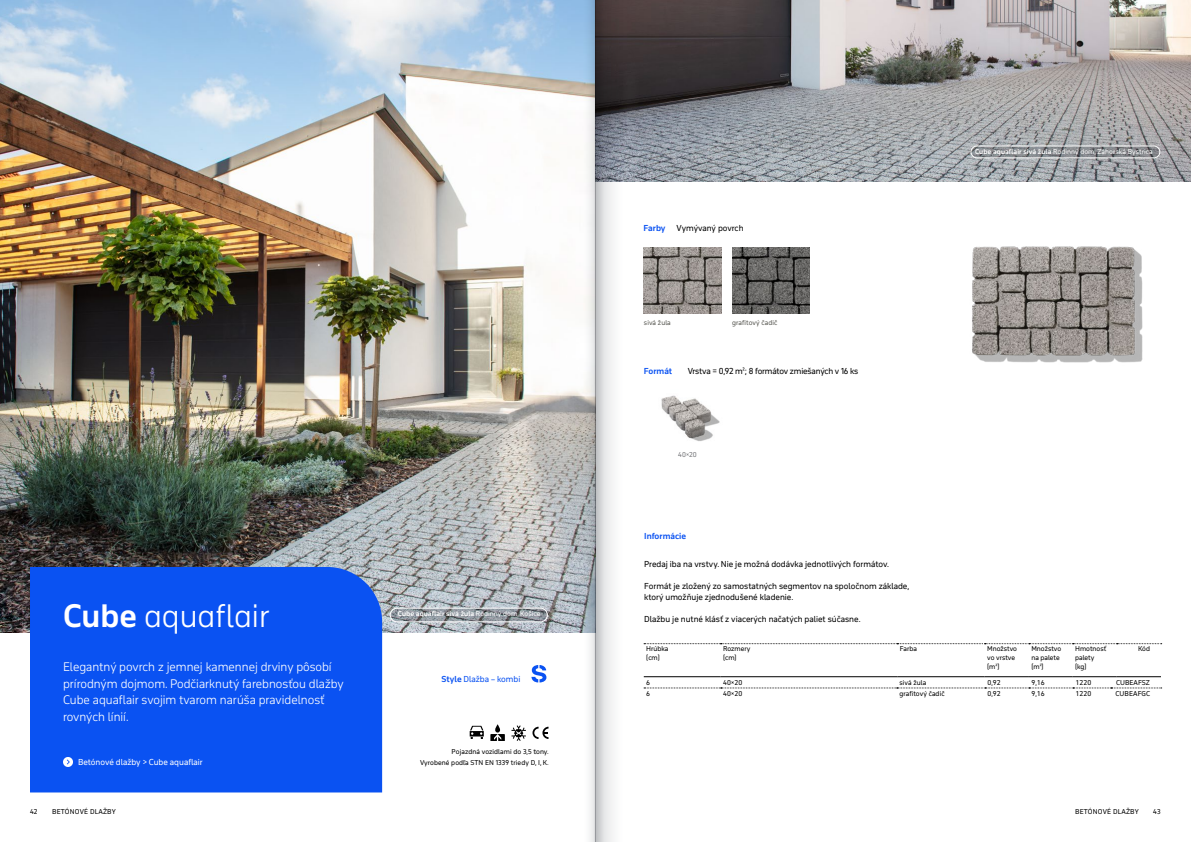
<style>
.page{position:relative;width:1191px;height:842px;background:#fff}
.page>*{position:absolute;margin:0;border:0;box-sizing:border-box;transform-origin:0 0}
.t1{font:300 30px "November Std";color:#fff}
.t2{font:300 11.5px/16.5px "November Std";color:#fff}
.t3{font:8px/11px "November Std";color:#000}
.t4{font:8px "November Std";letter-spacing:-.025em;color:#000}
.t5{font:8px "November Std";color:#fff}
.t6{font:8px "November Std Bld";letter-spacing:-.005em;color:#0a52f2}
.t7{font:8px "November Std";color:#0a52f2}
.t8{font:6.5px/9px "November Std";letter-spacing:.01em;color:#000}
.t9{font:6.5px "November Std";letter-spacing:.01em;color:#fff}
.t10{font:6.5px "November Std Bld";letter-spacing:.01em;color:#fff}
.t11{font:6.5px "November Std";letter-spacing:.01em;color:#585852}
.t12{font:6.5px "November Std";color:#77787b}
.s1{font-family:"November Std Bld";font-weight:400}
.s2{font-family:"November Std"}
.s3{font-family:"November Std Bld"}
</style>
<div class="page">
<img style="left:0;top:0;width:535px;height:633px">
<img style="left:655px;top:0;width:536px;height:182px">
<img style="left:661px;top:395px;width:59px;height:46px">
<img style="left:655px;top:248px;width:66px;height:66px">
<img style="left:732px;top:248px;width:77px;height:66px">
<svg style="left:470px;top:726px;width:14px;height:13px"></svg>
<svg style="left:490px;top:734px;width:15px;height:7px"></svg>
<svg style="left:495px;top:724px;width:5px;height:8px"></svg>
<svg style="left:511px;top:725px;width:15px;height:16px"></svg>
<svg style="left:532px;top:728px;width:3px;height:10px"></svg>
<div style="left:30px;top:567px;width:352px;height:225px;background:#0a52f2"></div>
<svg style="left:63px;top:757px;width:10px;height:10px"></svg>
<svg style="left:390px;top:608px;width:157px;height:14px"></svg>
<div style="left:390px;top:608px;width:157px;height:14px;border:1px solid #fff;border-radius:7px"></div>
<svg style="left:531px;top:665px;width:4px;height:17px"></svg>
<img style="left:972px;top:246px;width:171px;height:117px">
<svg style="left:971px;top:146px;width:188px;height:12px"></svg>
<div style="left:971px;top:146px;width:189px;height:12px;border:1px solid #fff;border-radius:6px"></div>
<svg style="left:655px;top:643px;width:506px;height:1px"></svg>
<hr style="left:644px;top:676px;width:76px;height:1px;background:#000">
<hr style="left:720px;top:676px;width:177px;height:1px;background:#000">
<hr style="left:897px;top:676px;width:87px;height:1px;background:#000">
<hr style="left:984px;top:676px;width:45px;height:1px;background:#000">
<hr style="left:1029px;top:676px;width:43px;height:1px;background:#000">
<hr style="left:1072px;top:676px;width:44px;height:1px;background:#000">
<hr style="left:1116px;top:676px;width:45px;height:1px;background:#000">
<svg style="left:655px;top:688px;width:506px;height:1px"></svg>
<img style="left:535px;top:0;width:120px;height:842px">
<h1 class="t1" style="left:63px;top:597px;width:208px"><span class="s1">Cube</span> aquaflair</h1>
<p class="t10" style="left:398px;top:610px;width:144px">Cube aquaflair sivá žula <span class="s2">Rodinný dom, Košice</span></p>
<h2 class="t2" style="left:63px;top:659px;width:282px">Elegantný povrch z jemnej kamennej drviny pôsobí prírodným dojmom. Podčiarknutý farebnosťou dlažby Cube aquaflair svojim tvarom narúša pravidelnosť rovných línií.</h2>
<p class="t5" style="left:78px;top:757px;width:126px">Betónové dlažby &gt; Cube aquaflair</p>
<p class="t7" style="left:441px;top:674px;width:80px"><span class="s3">Style</span> Dlažba – kombi</p>
<p class="t8" style="left:420px;top:746px;width:130px;line-height:11px;text-align:right">Pojazdná vozidlami do 3,5 tony.<br>Vyrobené podľa STN EN 1339 triedy D, I, K.</p>
<p class="t6" style="left:643px;top:223px;width:24px">Farby</p>
<p class="t3" style="left:676px;top:223px;width:68px">Vymývaný povrch</p>
<p class="t11" style="left:644px;top:318px;width:28px">sivá žula</p>
<p class="t11" style="left:732px;top:318px;width:47px">grafitový čadič</p>
<p class="t6" style="left:644px;top:366px;width:30px">Formát</p>
<p class="t4" style="left:688px;top:366px;width:172px">Vrstva = 0,92 m2; 8 formátov zmiešaných v 16 ks</p>
<p class="t12" style="left:678px;top:450px;width:20px">40×20</p>
<p class="t6" style="left:644px;top:531px;width:43px">Informácie</p>
<p class="t3" style="left:644px;top:558px;width:246px">Predaj iba na vrstvy. Nie je možná dodávka jednotlivých formátov.</p>
<p class="t3" style="left:644px;top:580px;width:267px">Formát je zložený zo samostatných segmentov na spoločnom základe, ktorý umožňuje zjednodušené kladenie.</p>
<p class="t3" style="left:644px;top:613px;width:218px">Dlažbu je nutné klásť z viacerých načatých paliet súčasne.</p>
<p class="t9" style="left:975px;top:148px;width:179px"><span class="s3">Cube aquaflair sivá žula</span> Rodinný dom, Záhorská Bystrica</p>
<p class="t8" style="left:646px;top:644px;width:24px">Hrúbka (cm)</p>
<p class="t8" style="left:723px;top:644px;width:29px">Rozmery (cm)</p>
<p class="t8" style="left:899px;top:644px;width:19px">Farba</p>
<p class="t8" style="left:987px;top:644px;width:31px">Množstvo vo vrstve (m2)</p>
<p class="t8" style="left:1031px;top:644px;width:31px">Množstvo na palete (m2)</p>
<p class="t8" style="left:1075px;top:644px;width:33px">Hmotnosť palety (kg)</p>
<p class="t8" style="left:1138px;top:644px;width:13px">Kód</p>
<p class="t8" style="left:646px;top:677px;width:5px">6</p>
<p class="t8" style="left:723px;top:677px;width:21px">40×20</p>
<p class="t8" style="left:899px;top:677px;width:28px">sivá žula</p>
<p class="t8" style="left:987px;top:677px;width:15px">0,92</p>
<p class="t8" style="left:1031px;top:677px;width:15px">9,16</p>
<p class="t8" style="left:1075px;top:677px;width:17px">1220</p>
<p class="t8" style="left:1116px;top:677px;width:35px">CUBEAFSZ</p>
<p class="t8" style="left:646px;top:688px;width:5px">6</p>
<p class="t8" style="left:723px;top:688px;width:21px">40×20</p>
<p class="t8" style="left:899px;top:688px;width:47px">grafitový čadič</p>
<p class="t8" style="left:987px;top:688px;width:15px">0,92</p>
<p class="t8" style="left:1031px;top:688px;width:15px">9,16</p>
<p class="t8" style="left:1075px;top:688px;width:17px">1220</p>
<p class="t8" style="left:1115px;top:688px;width:36px">CUBEAFGC</p>
<p class="t8" style="left:30px;top:807px;width:9px">42</p>
<p class="t8" style="left:52px;top:807px;width:24px">Betónové</p>
<p class="t8" style="left:90px;top:807px;width:6px">dlažby</p>
<p class="t8" style="left:1075px;top:807px;width:24px">Betónové</p>
<p class="t8" style="left:1113px;top:807px;width:6px">dlažby</p>
<p class="t8" style="left:1153px;top:807px;width:9px">43</p>
</div>
